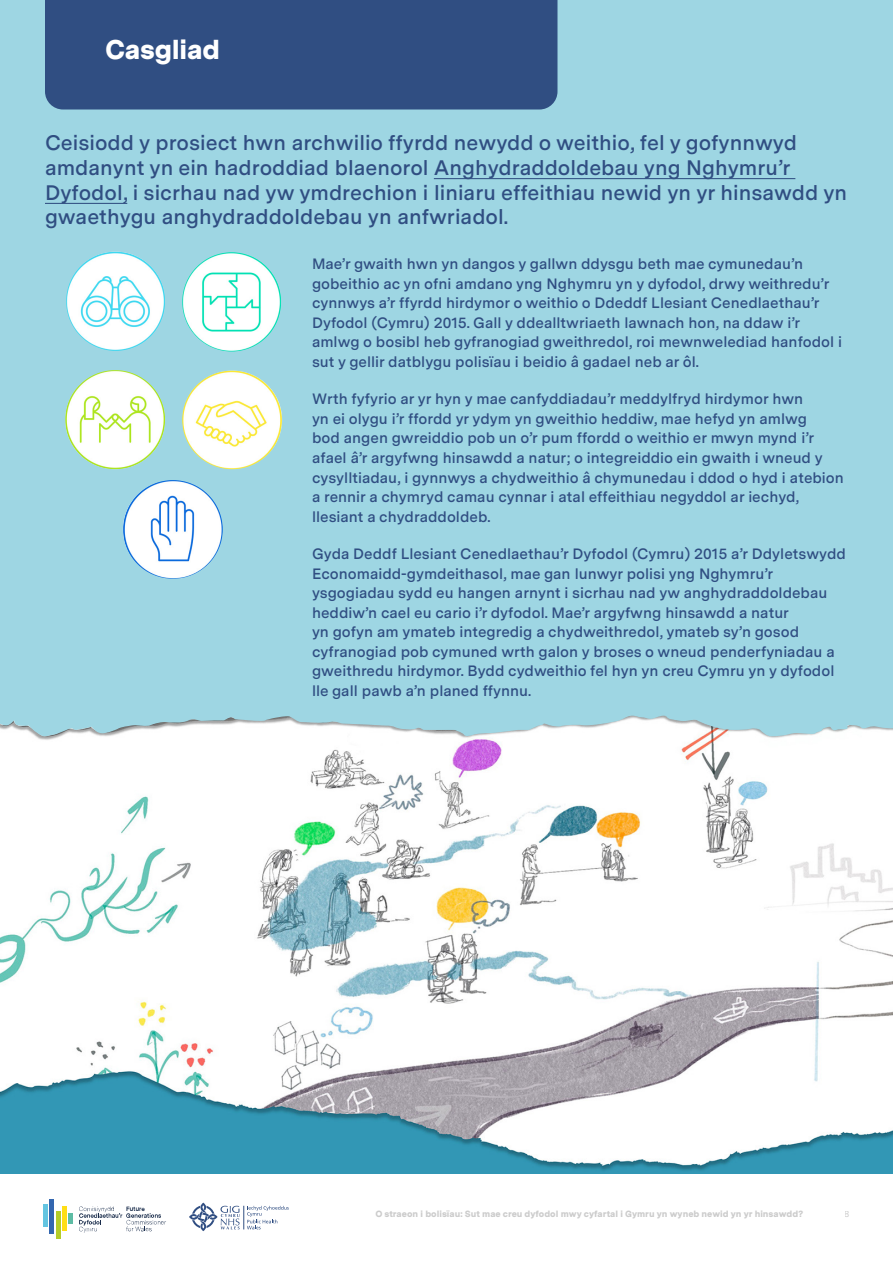
<style>
.page{position:relative;width:893px;height:1263px;background:#fff}
.page>*{position:absolute;margin:0;border:0;box-sizing:border-box;transform-origin:0 0}
.Heads{font:900 27px "Messina Sans";letter-spacing:-.01em;color:#fff}
.big_text{font:600 21px/24.8px "Messina Sans";color:#304e82}
.Indented_body{font:600 15px/19.5px "Messina Sans";color:#304e82}
.t1{font:900 9px "Messina Sans";color:#ccc}
.t2{font:9px "Messina Sans";color:#ccc}
</style>
<div class="page">
<img style="left:0;top:737px;width:893px;height:437px">
<div style="left:0;top:1px;width:893px;height:712px;background:#9ed6e3"></div>
<svg style="left:0;top:713px;width:893px;height:24px"></svg>
<hr style="left:44px;top:1205px;width:4px;height:22px;background:#64c5e1">
<hr style="left:50px;top:1199px;width:4px;height:35px;background:#3367b0">
<hr style="left:56px;top:1211px;width:4px;height:27px;background:#b4cd29">
<hr style="left:62px;top:1206px;width:4px;height:25px;background:#ffde17">
<hr style="left:69px;top:1213px;width:4px;height:11px;background:#5dbca4">
<svg style="left:79px;top:1206px;width:87px;height:26px"></svg>
<svg style="left:189px;top:1202px;width:100px;height:29px"></svg>
<img style="left:182px;top:252px;width:99px;height:99px;border-radius:50px">
<img style="left:66px;top:252px;width:99px;height:99px;border-radius:50px">
<img style="left:65px;top:370px;width:100px;height:99px;border-radius:50px">
<img style="left:182px;top:371px;width:100px;height:98px">
<img style="left:123px;top:480px;width:100px;height:99px">
<div style="left:45px;top:0;width:512px;height:110px;background:#304e82"></div>
<hr style="left:434px;top:178px;width:361px;height:1px;background:#304e82">
<hr style="left:45px;top:203px;width:82px;height:1px;background:#304e82">
<p class="Heads" style="left:105px;top:30px;width:117px">Casgliad</p>
<p class="big_text" style="left:45px;top:130px;width:804px">Ceisiodd y prosiect hwn archwilio ffyrdd newydd o weithio, fel y gofynnwyd amdanynt yn ein hadroddiad blaenorol Anghydraddoldebau yng Nghymru’r Dyfodol, i sicrhau nad yw ymdrechion i liniaru effeithiau newid yn yr hinsawdd yn gwaethygu anghydraddoldebau yn anfwriadol.</p>
<p class="Indented_body" style="left:312px;top:254px;width:532px">Mae’r gwaith hwn yn dangos y gallwn ddysgu beth mae cymunedau’n gobeithio ac yn ofni amdano yng Nghymru yn y dyfodol, drwy weithredu’r cynnwys a’r ffyrdd hirdymor o weithio o Ddeddf Llesiant Cenedlaethau’r Dyfodol (Cymru) 2015. Gall y ddealltwriaeth lawnach hon, na ddaw i’r amlwg o bosibl heb gyfranogiad gweithredol, roi mewnwelediad hanfodol i sut y gellir datblygu polisïau i beidio â gadael neb ar ôl.</p>
<p class="Indented_body" style="left:312px;top:389px;width:533px">Wrth fyfyrio ar yr hyn y mae canfyddiadau’r meddylfryd hirdymor hwn<br>yn ei olygu i’r ffordd yr ydym yn gweithio heddiw, mae hefyd yn amlwg<br>bod angen gwreiddio pob un o’r pum ffordd o weithio er mwyn mynd i’r afael â’r argyfwng hinsawdd a natur; o integreiddio ein gwaith i wneud y cysylltiadau, i gynnwys a chydweithio â chymunedau i ddod o hyd i atebion a rennir a chymryd camau cynnar i atal effeithiau negyddol ar iechyd, llesiant a chydraddoldeb.</p>
<p class="Indented_body" style="left:312px;top:544px;width:535px">Gyda Deddf Llesiant Cenedlaethau’r Dyfodol (Cymru) 2015 a’r Ddyletswydd Economaidd-gymdeithasol, mae gan lunwyr polisi yng Nghymru’r ysgogiadau sydd eu hangen arnynt i sicrhau nad yw anghydraddoldebau heddiw’n cael eu cario i’r dyfodol. Mae’r argyfwng hinsawdd a natur<br>yn gofyn am ymateb integredig a chydweithredol, ymateb sy’n gosod cyfranogiad pob cymuned wrth galon y broses o wneud penderfyniadau a gweithredu hirdymor. Bydd cydweithio fel hyn yn creu Cymru yn y dyfodol lle gall pawb a’n planed ffynnu.</p>
<p class="t1" style="left:375px;top:1207px;width:429px">O straeon i bolisïau: Sut mae creu dyfodol mwy cyfartal i Gymru yn wyneb newid yn yr hinsawdd?</p>
<p class="t2" style="left:845px;top:1207px;width:7px">8</p>
</div>
